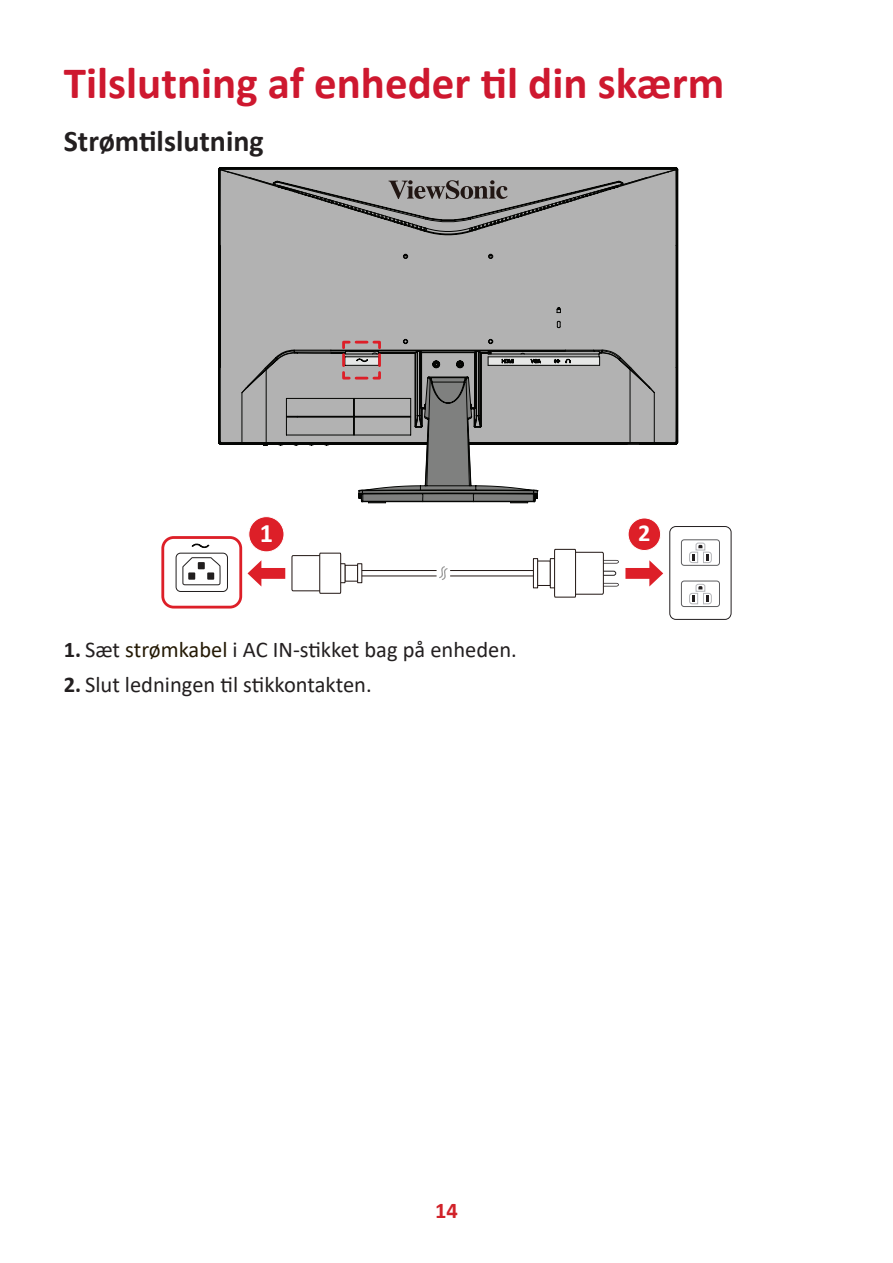
<style>
.page{position:relative;width:893px;height:1263px;background:#fff}
.page>*{position:absolute;margin:0;border:0;box-sizing:border-box;transform-origin:0 0}
.t1{font:700 45px "Calibri";color:#ce182f}
.t2{font:700 30px "Calibri";color:#231f20}
.t3{font:700 26.25px "Calibri";color:#fff}
.t4{font:700 24.3px "Calibri";color:#fff}
.t5{font:22.5px "Calibri";color:#231f20}
.t6{font:700 22.5px "Calibri";color:#d1232a}
.s1{font-weight:700}
.s2{color:#251a05}
</style>
<div class="page">
<div style="left:628px;top:518px;width:33px;height:32px;background:#dd1f28;border-radius:50%"></div>
<div style="left:628px;top:517px;width:33px;height:34px;border:1px solid #fff;border-radius:50%"></div>
<div style="left:669px;top:526px;width:63px;height:94px;border:1px solid #231f20;border-radius:6px"></div>
<div style="left:681px;top:539px;width:39px;height:27px;border:1px solid #5c5c5f;border-radius:3px"></div>
<svg style="left:689px;top:542px;width:23px;height:22px"></svg>
<div style="left:681px;top:580px;width:39px;height:27px;border:1px solid #5c5c5f;border-radius:3px"></div>
<svg style="left:689px;top:583px;width:23px;height:22px"></svg>
<div style="left:161px;top:536px;width:81px;height:72px;border:3px solid #dd1f28;border-radius:11px"></div>
<svg style="left:247px;top:560px;width:39px;height:27px"></svg>
<div style="left:249px;top:517px;width:35px;height:35px;background:#dd1f28;border-radius:50%"></div>
<div style="left:248px;top:516px;width:36px;height:36px;border:1px solid #fff;border-radius:50%"></div>
<div style="left:537px;top:560px;width:14px;height:26px;background:#fff;border:1px solid #211613"></div>
<svg style="left:604px;top:559px;width:60px;height:28px"></svg>
<div style="left:600px;top:571px;width:16px;height:5px;border:1px solid #231f20;border-radius:2px"></div>
<div style="left:559px;top:552px;width:44px;height:42px;background:#fff"></div>
<div style="left:559px;top:552px;width:45px;height:43px;border:1px solid #211613"></div>
<svg style="left:549px;top:548px;width:28px;height:50px"></svg>
<div style="left:344px;top:565px;width:14px;height:17px;background:#fff;border:1px solid #211613"></div>
<div style="left:291px;top:555px;width:46px;height:36px;border:1px solid #211613"></div>
<svg style="left:319px;top:552px;width:27px;height:42px"></svg>
<svg style="left:357px;top:559px;width:182px;height:30px"></svg>
<svg style="left:182px;top:557px;width:39px;height:29px"></svg>
<div style="left:188px;top:572px;width:7px;height:8px;background:#211e1e"></div>
<div style="left:207px;top:572px;width:7px;height:8px;background:#211e1e"></div>
<div style="left:198px;top:562px;width:7px;height:7px;background:#211e1e"></div>
<svg style="left:192px;top:543px;width:17px;height:5px"></svg>
<div style="left:176px;top:553px;width:52px;height:39px;border:1px solid #211e1e;border-radius:5px"></div>
<svg style="left:537px;top:168px;width:140px;height:275px;background:#a9a9a9"></svg>
<svg style="left:219px;top:168px;width:318px;height:278px;background:#a1a1a1"></svg>
<svg style="left:286px;top:255px;width:285px;height:244px;background:#b7b7b7"></svg>
<svg style="left:388px;top:180px;width:120px;height:19px;background:#7f7b7a"></svg>
<svg style="left:341px;top:339px;width:196px;height:164px"></svg>
<h1 class="t1" style="left:64px;top:51px;width:662px">Tilslutning af enheder til din skærm</h1>
<h2 class="t2" style="left:64px;top:120px;width:201px">Strømtilslutning</h2>
<p class="t3" style="left:260px;top:515px;width:15px">1</p>
<p class="t4" style="left:638px;top:516px;width:14px">2</p>
<p class="t5" style="left:64px;top:633px;width:455px"><span class="s1">1.</span> Sæt <span class="s2">strømkabel</span> i AC IN-stikket bag på enheden.</p>
<p class="t5" style="left:64px;top:669px;width:309px"><span class="s1">2.</span> Slut ledningen til stikkontakten.</p>
<p class="t6" style="left:435px;top:1194px;width:24px">14</p>
</div>
